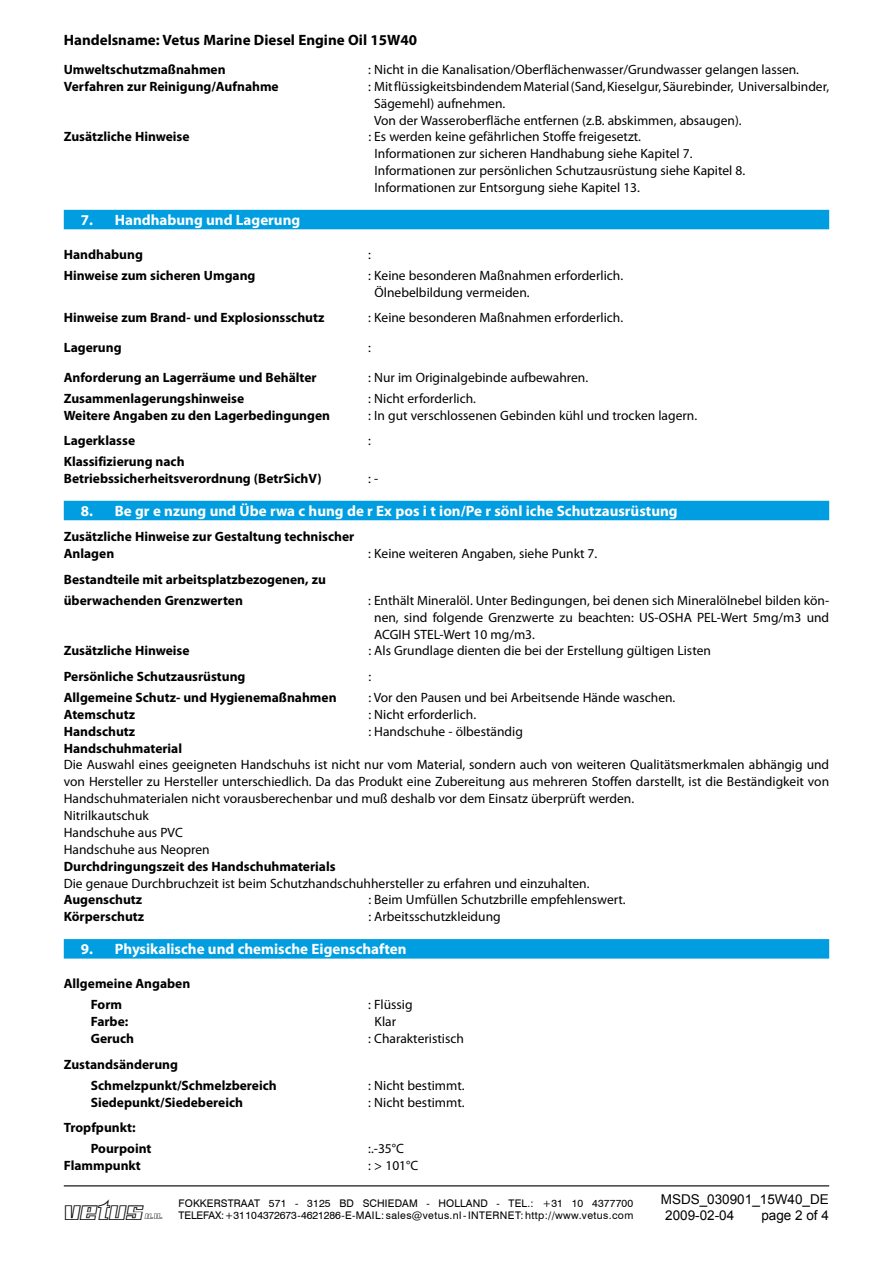
<style>
.page{position:relative;width:893px;height:1263px;background:#fff}
.page>*{position:absolute;margin:0;border:0;box-sizing:border-box;transform-origin:0 0}
.t1{font:24px "Vetus Outline";color:#000}
.t2{font:700 15px "Myriad Pro";color:#fff}
.t3{font:700 15px "Myriad Pro";color:#000}
.t4{font:13.5px/16.8px "Myriad Pro";color:#000}
.t5{font:700 13.5px/21.1px "Myriad Pro";color:#000}
.t6{font:13.5px/16.5px "Arial";color:#000}
.t7{font:10.5px "Swiss 721 BT";letter-spacing:.035em;color:#000}
.t8{font:10.5px "Swiss 721 BT";letter-spacing:.015em;color:#000}
.t9{font:9px "Vetus Outline";color:#000}
</style>
<div class="page">
<hr style="left:64px;top:1185px;width:765px;height:1px;background:#000">
<div style="left:64px;top:210px;width:765px;height:19px;background:#009ee0"></div>
<div style="left:64px;top:501px;width:765px;height:19px;background:#009ee0"></div>
<div style="left:64px;top:939px;width:765px;height:19px;background:#009ee0"></div>
<p class="t3" style="left:64px;top:30px;width:355px">Handelsname: Vetus Marine Diesel Engine Oil 15W40</p>
<p class="t5" style="left:64px;top:58px;width:163px">Umweltschutzmaßnahmen</p>
<p class="t4" style="left:368px;top:61px;width:432px">: Nicht in die Kanalisation/Oberflächenwasser/Grundwasser gelangen lassen.</p>
<p class="t5" style="left:64px;top:75px;width:216px">Verfahren zur Reinigung/Aufnahme</p>
<p class="t4" style="left:374px;top:78px;width:457px;text-indent:-6px">: Mit flüssigkeitsbindendem Material (Sand, Kieselgur, Säurebinder, Universalbinder,<br>Sägemehl) aufnehmen.<br>Von der Wasseroberfläche entfernen (z.B. abskimmen, absaugen).</p>
<p class="t5" style="left:64px;top:126px;width:127px">Zusätzliche Hinweise</p>
<p class="t4" style="left:375px;top:128px;width:372px;text-indent:-6px">: Es werden keine gefährlichen Stoffe freigesetzt.<br>Informationen zur sicheren Handhabung siehe Kapitel 7.<br>Informationen zur persönlichen Schutzausrüstung siehe Kapitel 8.<br>Informationen zur Entsorgung siehe Kapitel 13.</p>
<p class="t2" style="left:81px;top:210px;width:221px">7. Handhabung und Lagerung</p>
<p class="t5" style="left:64px;top:243px;width:81px">Handhabung</p>
<p class="t4" style="left:368px;top:246px;width:4px">:</p>
<p class="t5" style="left:64px;top:264px;width:193px">Hinweise zum sicheren Umgang</p>
<p class="t4" style="left:375px;top:267px;width:250px;text-indent:-6px">: Keine besonderen Maßnahmen erforderlich.<br>Ölnebelbildung vermeiden.</p>
<p class="t5" style="left:64px;top:307px;width:262px">Hinweise zum Brand- und Explosionsschutz</p>
<p class="t4" style="left:368px;top:309px;width:256px">: Keine besonderen Maßnahmen erforderlich.</p>
<p class="t5" style="left:64px;top:336px;width:59px">Lagerung</p>
<p class="t4" style="left:368px;top:339px;width:4px">:</p>
<p class="t5" style="left:64px;top:366px;width:254px">Anforderung an Lagerräume und Behälter</p>
<p class="t4" style="left:368px;top:368px;width:221px">: Nur im Originalgebinde aufbewahren.</p>
<p class="t5" style="left:64px;top:387px;width:182px">Zusammenlagerungshinweise</p>
<p class="t4" style="left:368px;top:390px;width:109px">: Nicht erforderlich.</p>
<p class="t5" style="left:64px;top:404px;width:268px">Weitere Angaben zu den Lagerbedingungen</p>
<p class="t4" style="left:368px;top:406px;width:330px">: In gut verschlossenen Gebinden kühl und trocken lagern.</p>
<p class="t5" style="left:64px;top:429px;width:73px">Lagerklasse</p>
<p class="t4" style="left:368px;top:432px;width:4px">:</p>
<p class="t5" style="left:64px;top:453px;width:259px;line-height:16.8px">Klassifizierung nach<br>Betriebssicherheitsverordnung (BetrSichV)</p>
<p class="t4" style="left:368px;top:470px;width:12px">: -</p>
<p class="t2" style="left:81px;top:501px;width:598px">8. Be gr e nzung und Übe rwa c hung de r Ex pos i t ion/Pe r sönl iche Schutzausrüstung</p>
<p class="t5" style="left:64px;top:528px;width:292px;line-height:16.8px">Zusätzliche Hinweise zur Gestaltung technischer<br>Anlagen</p>
<p class="t4" style="left:368px;top:545px;width:231px">: Keine weiteren Angaben, siehe Punkt 7.</p>
<p class="t5" style="left:64px;top:568px;width:264px">Bestandteile mit arbeitsplatzbezogenen, zu überwachenden Grenzwerten</p>
<p class="t4" style="left:374px;top:592px;width:456px;text-align:justify;text-indent:-6px">: Enthält Mineralöl. Unter Bedingungen, bei denen sich Mineralölnebel bilden kön&shy;nen, sind folgende Grenzwerte zu beachten: US-OSHA PEL-Wert 5mg/m3 und ACGIH STEL-Wert 10 mg/m3.</p>
<p class="t5" style="left:64px;top:640px;width:127px">Zusätzliche Hinweise</p>
<p class="t4" style="left:368px;top:642px;width:344px">: Als Grundlage dienten die bei der Erstellung gültigen Listen</p>
<p class="t5" style="left:64px;top:665px;width:183px">Persönliche Schutzausrüstung</p>
<p class="t4" style="left:368px;top:668px;width:4px">:</p>
<p class="t5" style="left:64px;top:686px;width:274px">Allgemeine Schutz- und Hygienemaßnahmen</p>
<p class="t4" style="left:368px;top:689px;width:309px">: Vor den Pausen und bei Arbeitsende Hände waschen.</p>
<p class="t5" style="left:64px;top:703px;width:73px">Atemschutz</p>
<p class="t4" style="left:368px;top:706px;width:109px">: Nicht erforderlich.</p>
<p class="t5" style="left:64px;top:720px;width:73px">Handschutz</p>
<p class="t4" style="left:368px;top:722px;width:156px">: Handschuhe - ölbeständig</p>
<p class="t5" style="left:64px;top:737px;width:120px">Handschuhmaterial</p>
<p class="t4" style="left:64px;top:756px;width:767px">Die Auswahl eines geeigneten Handschuhs ist nicht nur vom Material, sondern auch von weiteren Qualitätsmerkmalen abhängig und von Hersteller zu Hersteller unterschiedlich. Da das Produkt eine Zubereitung aus mehreren Stoffen darstellt, ist die Beständigkeit von Handschuhmaterialen nicht vorausberechenbar und muß deshalb vor dem Einsatz überprüft werden.<br>Nitrilkautschuk<br>Handschuhe aus PVC<br>Handschuhe aus Neopren</p>
<p class="t5" style="left:64px;top:855px;width:273px">Durchdringungszeit des Handschuhmaterials</p>
<p class="t4" style="left:64px;top:874px;width:527px">Die genaue Durchbruchzeit ist beim Schutzhandschuhhersteller zu erfahren und einzuhalten.</p>
<p class="t5" style="left:64px;top:889px;width:80px">Augenschutz</p>
<p class="t4" style="left:368px;top:891px;width:259px">: Beim Umfüllen Schutzbrille empfehlenswert.</p>
<p class="t5" style="left:64px;top:906px;width:82px">Körperschutz</p>
<p class="t4" style="left:368px;top:908px;width:134px">: Arbeitsschutzkleidung</p>
<p class="t2" style="left:81px;top:939px;width:327px">9. Physikalische und chemische Eigenschaften</p>
<p class="t5" style="left:91px;top:973px;width:101px;text-indent:-27px">Allgemeine Angaben<br>Form</p>
<p class="t4" style="left:368px;top:996px;width:46px">: Flüssig</p>
<p class="t5" style="left:91px;top:1011px;width:39px">Farbe:</p>
<p class="t4" style="left:375px;top:1013px;width:23px">Klar</p>
<p class="t5" style="left:91px;top:1027px;width:45px">Geruch</p>
<p class="t4" style="left:368px;top:1030px;width:97px">: Charakteristisch</p>
<p class="t5" style="left:91px;top:1053px;width:188px;text-indent:-27px">Zustandsänderung<br>Schmelzpunkt/Schmelzbereich</p>
<p class="t4" style="left:368px;top:1076px;width:98px">: Nicht bestimmt.</p>
<p class="t5" style="left:91px;top:1091px;width:154px">Siedepunkt/Siedebereich</p>
<p class="t4" style="left:368px;top:1093px;width:98px">: Nicht bestimmt.</p>
<p class="t5" style="left:91px;top:1116px;width:62px;text-indent:-27px">Tropfpunkt:<br>Pourpoint</p>
<p class="t4" style="left:368px;top:1140px;width:37px">:.-35°C</p>
<p class="t5" style="left:64px;top:1154px;width:79px">Flammpunkt</p>
<p class="t4" style="left:368px;top:1157px;width:52px">: &gt; 101°C</p>
<h1 class="t1" style="left:65px;top:1199px;width:79px">vetus</h1>
<p class="t8" style="left:179px;top:1197px;width:456px">FOKKERSTRAAT 571 - 3125 BD SCHIEDAM - HOLLAND - TEL.: +31 10 4377700</p>
<p class="t9" style="left:145px;top:1211px;width:19px">n.v.</p>
<p class="t7" style="left:179px;top:1209px;width:456px">TELEFAX: +31 10 4372673 - 4621286 - E-MAIL: sales@vetus.nl - INTERNET: http://www.vetus.com</p>
<p class="t6" style="left:665px;top:1191px;width:165px;text-indent:-4px">MSDS_030901_15W40_DE<br>2009-02-04</p>
<p class="t6" style="left:761px;top:1207px;width:69px">page 2 of 4</p>
</div>
